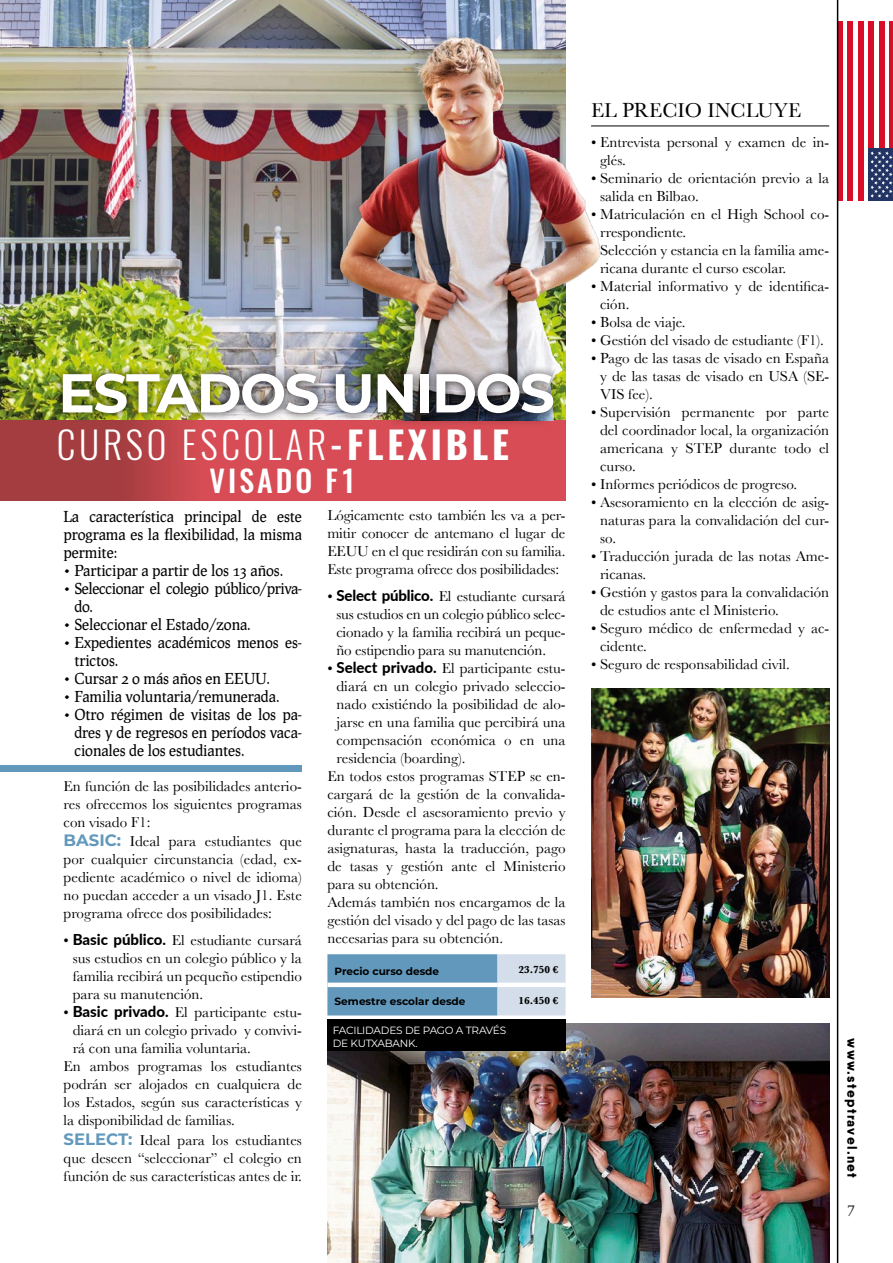
<style>
.page{position:relative;width:893px;height:1263px;background:#fff}
.page>*{position:absolute;margin:0;border:0;box-sizing:border-box;transform-origin:0 0}
.t1{font:700 54.75px "Montserrat";letter-spacing:-.03em;color:#fff}
.t2{font:300 37.5px "Oswald";letter-spacing:.1em;color:#fff}
.t3{font:500 30px "Oswald";letter-spacing:.1em;color:#fff}
.t4{font:21px "Baskerville";color:#000}
.t5{font:15px/18px "Baskerville";color:#000;text-align:justify}
.t6{font:15px/18px "Prociono";color:#000;text-align:justify}
.t7{font:15px/18px "Prociono";letter-spacing:-.02em;color:#000}
.t8{font:15px "Prociono";color:#3c3c3a}
.t9{font:800 13.5px "Qanelas Soft DEMO";letter-spacing:.095em;color:#000}
.t10{font:10.5px/12.6px "Montserrat";letter-spacing:-.02em;color:#fff}
.t11{font:700 10.5px "Montserrat";color:#000}
.t12{font:700 10.5px "Baskerville";color:#000}
.s1{font-weight:500}
.s2{font-weight:700}
.s3{font-family:"Montserrat";font-weight:700;font-size:16.5px;color:#6298bb}
.s4{font-family:"Lato";font-weight:800}
</style>
<div class="page">
<svg style="left:842px;top:21px;width:48px;height:180px"></svg>
<hr style="left:890px;top:21px;width:3px;height:180px;background:#d80d27">
<div style="left:879px;top:21px;width:5px;height:180px;background:#d80d27"></div>
<div style="left:869px;top:21px;width:5px;height:180px;background:#d80d27"></div>
<div style="left:858px;top:21px;width:5px;height:180px;background:#d80d27"></div>
<div style="left:847px;top:21px;width:6px;height:180px;background:#d80d27"></div>
<svg style="left:838px;top:21px;width:4px;height:180px"></svg>
<div style="left:869px;top:148px;width:24px;height:53px;background:#223464"></div>
<svg style="left:871px;top:151px;width:22px;height:47px"></svg>
<hr style="left:837px;top:0;width:1px;height:1263px;background:#000">
<hr style="left:591px;top:126px;width:238px;height:1px;background:#000">
<img style="left:0;top:0;width:566px;height:420px">
<svg style="left:0;top:420px;width:566px;height:80px;background:#c8484e"></svg>
<div style="left:0;top:765px;width:302px;height:7px;background:#6298bb"></div>
<img style="left:275px;top:19px;width:340px;height:401px">
<div style="left:53px;top:364px;width:509px;height:59px;background:#000;opacity:.75"></div>
<img style="left:327px;top:1023px;width:502px;height:240px">
<img style="left:591px;top:689px;width:238px;height:309px">
<div style="left:327px;top:1019px;width:239px;height:32px;background:#000"></div>
<svg style="left:327px;top:954px;width:239px;height:61px;background:#84adc9"></svg>
<hr style="left:327px;top:983px;width:170px;height:4px;background:#fff">
<hr style="left:497px;top:983px;width:69px;height:4px;background:#fff">
<h1 class="t1" style="left:58px;top:354px;width:498px">ESTADOS UNIDOS</h1>
<h2 class="t2" style="left:57px;top:420px;width:454px">CURSO ESCOLAR<span class="s1">-</span><span class="s2">FLEXIBLE</span></h2>
<h3 class="t3" style="left:210px;top:460px;width:148px">VISADO F1</h3>
<p class="t6" style="left:64px;top:507px;width:240px">La característica principal de este programa es la flexibilidad, la misma permite:</p>
<p class="t6" style="left:64px;top:561px;width:221px">• Participar a partir de los 13 años.</p>
<p class="t7" style="left:74px;top:579px;width:229px;text-indent:-11px">• Seleccionar el colegio público/priva&shy;do.</p>
<p class="t6" style="left:64px;top:615px;width:189px">• Seleccionar el Estado/zona.</p>
<p class="t6" style="left:74px;top:633px;width:229px;text-indent:-11px">• Expedientes académicos menos es&shy;trictos.</p>
<p class="t6" style="left:64px;top:669px;width:208px">• Cursar 2 o más años en EEUU.</p>
<p class="t6" style="left:64px;top:687px;width:218px">• Familia voluntaria/remunerada.</p>
<p class="t6" style="left:74px;top:705px;width:229px;text-indent:-11px">• Otro régimen de visitas de los pa&shy;dres y de regresos en períodos vaca&shy;cionales de los estudiantes.</p>
<p class="t5" style="left:64px;top:776px;width:240px">En función de las posibilidades anterio&shy;res ofrecemos los siguientes programas con visado F1:</p>
<p class="t5" style="left:64px;top:832px;width:240px"><span class="s3">BASIC:</span> Ideal para estudiantes que por cualquier circunstancia (edad, ex&shy;pediente académico o nivel de idioma) no puedan acceder a un visado J1. Este programa ofrece dos posibilidades:</p>
<p class="t5" style="left:73px;top:931px;width:231px;text-indent:-9px">• <span class="s4">Basic público.</span> El estudiante cursará sus estudios en un colegio público y la familia recibirá un pequeño estipendio para su manutención.</p>
<p class="t5" style="left:64px;top:1003px;width:240px">• <span class="s4">Basic privado.</span> El participante estu-</p>
<p class="t5" style="left:73px;top:1021px;width:231px">diará en un colegio privado y convivi-</p>
<p class="t5" style="left:73px;top:1039px;width:180px">rá con una familia voluntaria.</p>
<p class="t5" style="left:64px;top:1057px;width:240px">En ambos programas los estudiantes</p>
<p class="t5" style="left:64px;top:1075px;width:240px">podrán ser alojados en cualquiera de</p>
<p class="t5" style="left:64px;top:1093px;width:240px">los Estados, según sus características y</p>
<p class="t5" style="left:64px;top:1111px;width:173px">la disponibilidad de familias.</p>
<p class="t5" style="left:64px;top:1131px;width:240px"><span class="s3">SELECT:</span> Ideal para los estudiantes que deseen “seleccionar” el colegio en función de sus características antes de ir.</p>
<p class="t5" style="left:327px;top:506px;width:240px">Lógicamente esto también les va a per&shy;mitir conocer de antemano el lugar de EEUU en el que residirán con su familia.<br>Este programa ofrece dos posibilidades:</p>
<p class="t5" style="left:336px;top:587px;width:231px;text-indent:-9px">• <span class="s4">Select público.</span> El estudiante cursará sus estudios en un colegio público selec&shy;cionado y la familia recibirá un peque&shy;ño estipendio para su manutención.</p>
<p class="t5" style="left:327px;top:659px;width:240px">• <span class="s4">Select privado.</span> El participante estu-</p>
<p class="t5" style="left:336px;top:677px;width:231px">diará en un colegio privado seleccio-</p>
<p class="t5" style="left:336px;top:695px;width:231px">nado existiéndo la posibilidad de alo-</p>
<p class="t5" style="left:336px;top:713px;width:231px">jarse en una familia que percibirá una</p>
<p class="t5" style="left:336px;top:731px;width:231px">compensación económica o en una</p>
<p class="t5" style="left:336px;top:749px;width:131px">residencia (boarding).</p>
<p class="t5" style="left:327px;top:767px;width:240px">En todos estos programas STEP se en-</p>
<p class="t5" style="left:327px;top:785px;width:240px">cargará de la gestión de la convalida-</p>
<p class="t5" style="left:327px;top:803px;width:240px">ción. Desde el asesoramiento previo y</p>
<p class="t5" style="left:327px;top:821px;width:240px">durante el programa para la elección de</p>
<p class="t5" style="left:327px;top:839px;width:240px">asignaturas, hasta la traducción, pago</p>
<p class="t5" style="left:327px;top:857px;width:240px">de tasas y gestión ante el Ministerio</p>
<p class="t5" style="left:327px;top:875px;width:113px">para su obtención.</p>
<p class="t5" style="left:327px;top:893px;width:240px">Además también nos encargamos de la</p>
<p class="t5" style="left:327px;top:911px;width:240px">gestión del visado y del pago de las tasas</p>
<p class="t5" style="left:327px;top:929px;width:177px">necesarias para su obtención.</p>
<p class="t11" style="left:335px;top:963px;width:106px">Precio curso desde</p>
<p class="t12" style="left:518px;top:963px;width:42px">23.750 €</p>
<p class="t11" style="left:335px;top:994px;width:132px">Semestre escolar desde</p>
<p class="t12" style="left:518px;top:994px;width:42px">16.450 €</p>
<p class="t10" style="left:333px;top:1024px;width:175px">FACILIDADES DE PAGO A TRAVÉS<br>DE KUTXABANK.</p>
<h3 class="t4" style="left:591px;top:98px;width:212px">EL PRECIO INCLUYE</h3>
<p class="t5" style="left:600px;top:133px;width:231px;text-indent:-9px">• Entrevista personal y examen de in&shy;glés.</p>
<p class="t5" style="left:600px;top:169px;width:231px;text-indent:-9px">• Seminario de orientación previo a la salida en Bilbao.</p>
<p class="t5" style="left:600px;top:205px;width:231px;text-indent:-9px">• Matriculación en el High School co&shy;rrespondiente.</p>
<p class="t5" style="left:600px;top:241px;width:231px;text-indent:-9px">• Selección y estancia en la familia ame&shy;ricana durante el curso escolar.</p>
<p class="t5" style="left:600px;top:277px;width:231px;text-indent:-9px">• Material informativo y de identifica&shy;ción.</p>
<p class="t5" style="left:591px;top:313px;width:96px">• Bolsa de viaje.</p>
<p class="t5" style="left:591px;top:331px;width:234px">• Gestión del visado de estudiante (F1).</p>
<p class="t5" style="left:600px;top:349px;width:231px;text-indent:-9px">• Pago de las tasas de visado en España y de las tasas de visado en USA (SE-VIS fee).</p>
<p class="t5" style="left:600px;top:403px;width:231px;text-indent:-9px">• Supervisión permanente por parte del coordinador local, la organización americana y STEP durante todo el curso.</p>
<p class="t5" style="left:591px;top:475px;width:208px">• Informes periódicos de progreso.</p>
<p class="t5" style="left:600px;top:493px;width:231px;text-indent:-9px">• Asesoramiento en la elección de asig&shy;naturas para la convalidación del cur&shy;so.</p>
<p class="t5" style="left:600px;top:547px;width:231px;text-indent:-9px">• Traducción jurada de las notas Ame&shy;ricanas.</p>
<p class="t5" style="left:600px;top:583px;width:231px;text-indent:-9px">• Gestión y gastos para la convalidación de estudios ante el Ministerio.</p>
<p class="t5" style="left:600px;top:619px;width:231px;text-indent:-9px">• Seguro médico de enfermedad y ac&shy;cidente.</p>
<p class="t5" style="left:591px;top:655px;width:200px">• Seguro de responsabilidad civil.</p>
<p class="t9" style="left:858px;top:1038px;width:141px;rotate:90deg">www.steptravel.net</p>
<p class="t8" style="left:847px;top:1198px;width:9px">7</p>
</div>
